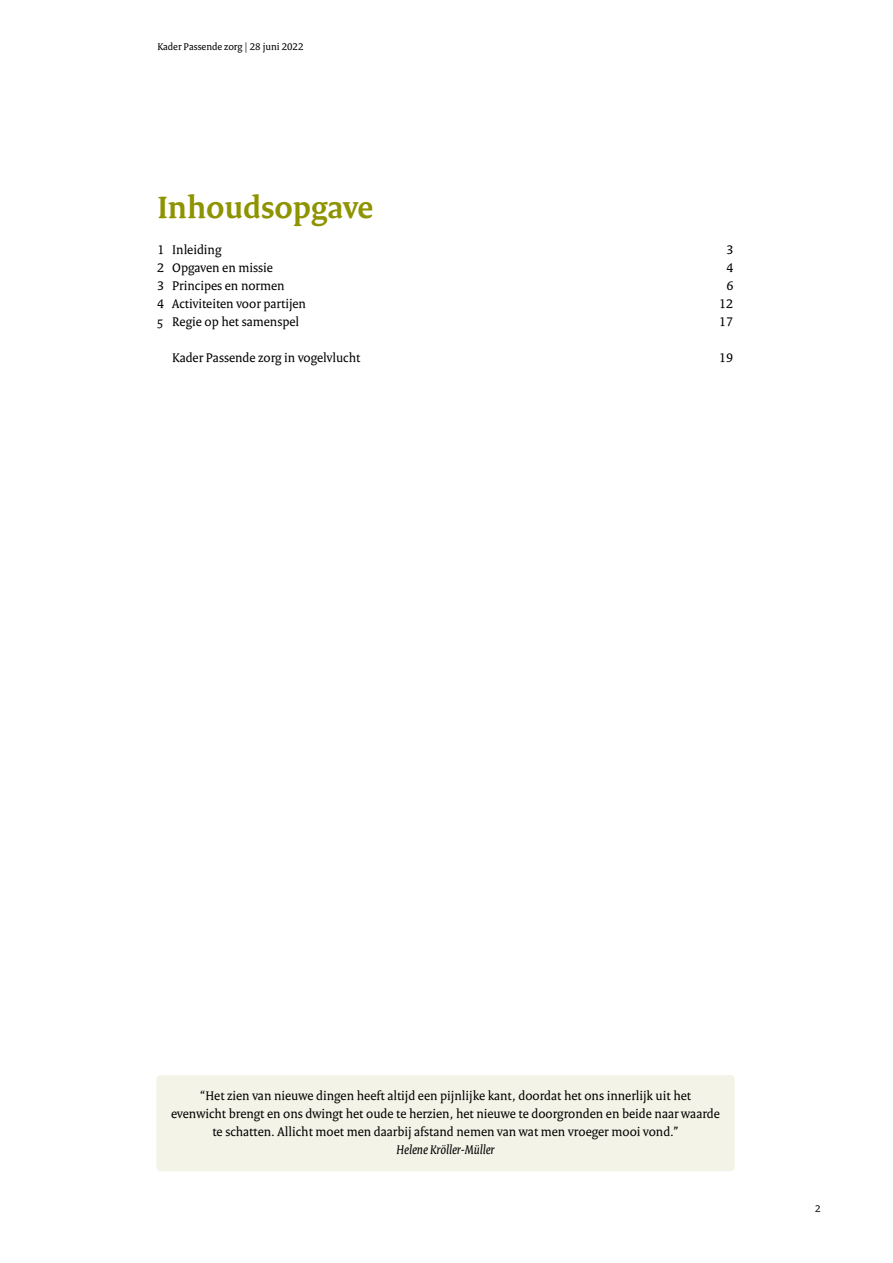
<style>
.page{position:relative;width:893px;height:1263px;background:#fff}
.page>*{position:absolute;margin:0;border:0;box-sizing:border-box;transform-origin:0 0}
.t1{font:700 33px "Rijksoverheid Serif";color:#8e9300}
.t2{font:13.5px/18px "Rijksoverheid Serif";color:#000;text-align:center}
.t3{font:italic 13.5px "Rijksoverheid Serif";color:#000}
.t4{font:10.5px "Rijksoverheid Serif";color:#000}
</style>
<div class="page">
<div style="left:156px;top:1075px;width:579px;height:96px;background:#f4f3e7;border-radius:4px"></div>
<p class="t4" style="left:157px;top:41px;width:148px">Kader Passende zorg | 28 juni 2022</p>
<h1 class="t1" style="left:157px;top:187px;width:218px">Inhoudsopgave</h1>
<p class="t2" style="left:157px;top:240px;width:66px">1 Inleiding</p>
<p class="t2" style="left:726px;top:240px;width:9px">3</p>
<p class="t2" style="left:157px;top:258px;width:117px">2 Opgaven en missie</p>
<p class="t2" style="left:726px;top:258px;width:9px">4</p>
<p class="t2" style="left:157px;top:276px;width:129px">3 Principes en normen</p>
<p class="t2" style="left:726px;top:276px;width:9px">6</p>
<p class="t2" style="left:157px;top:294px;width:150px">4 Activiteiten voor partijen</p>
<p class="t2" style="left:719px;top:294px;width:16px">12</p>
<p class="t2" style="left:157px;top:312px;width:143px">5 Regie op het samenspel</p>
<p class="t2" style="left:719px;top:312px;width:16px">17</p>
<p class="t2" style="left:172px;top:348px;width:190px">Kader Passende zorg in vogelvlucht</p>
<p class="t2" style="left:719px;top:348px;width:16px">19</p>
<p class="t2" style="left:171px;top:1086px;width:550px">“Het zien van nieuwe dingen heeft altijd een pijnlijke kant, doordat het ons innerlijk uit het evenwicht brengt en ons dwingt het oude te herzien, het nieuwe te doorgronden en beide naar waarde te schatten. Allicht moet men daarbij afstand nemen van wat men vroeger mooi vond.”</p>
<p class="t3" style="left:397px;top:1141px;width:99px">Helene Kröller-Müller</p>
<p class="t4" style="left:815px;top:1202px;width:7px">2</p>
</div>
